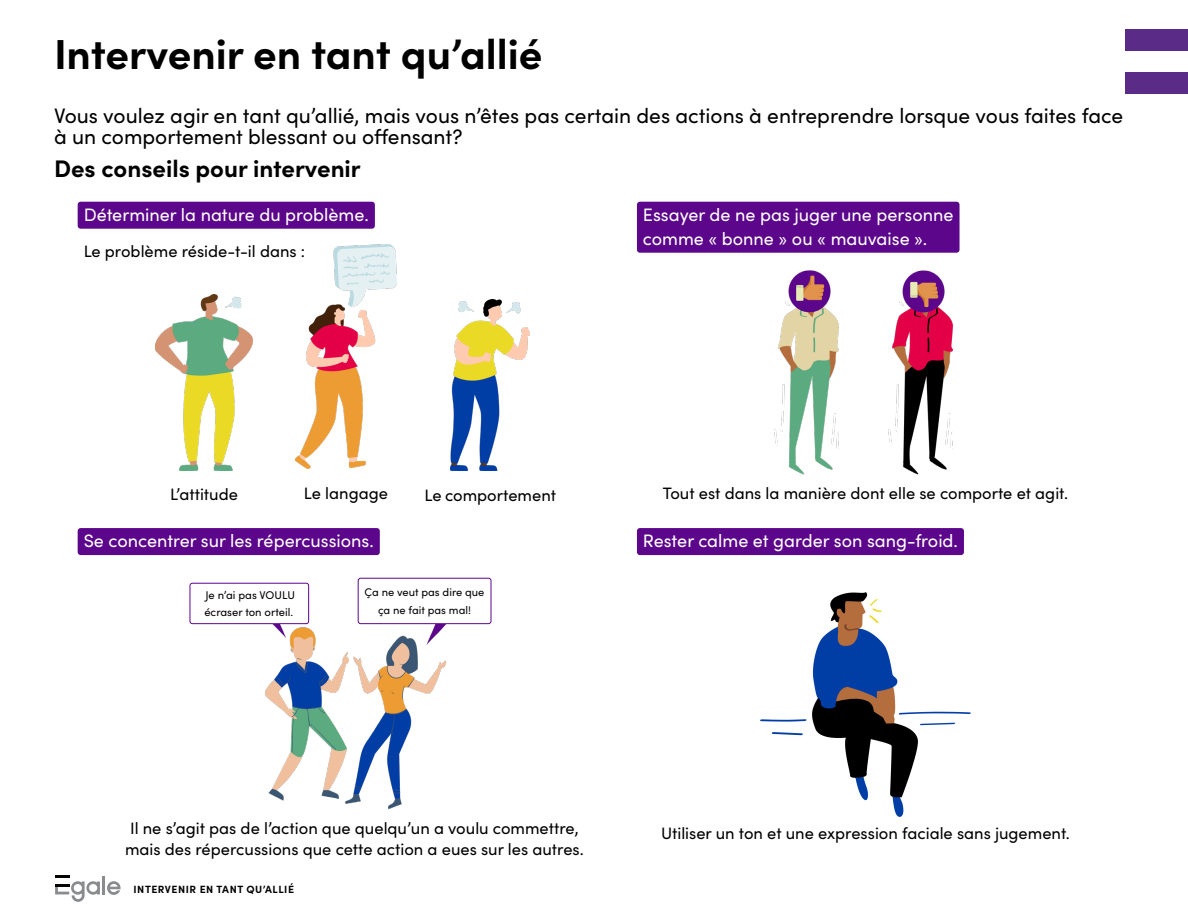
<style>
.page{position:relative;width:1188px;height:918px;background:#fff}
.page>*{position:absolute;margin:0;border:0;box-sizing:border-box;transform-origin:0 0}
.Heading{font:700 42px "Sofia Pro";color:#000}
.Subheading{font:700 24px "Sofia Pro";color:#000}
.Body{font:21px/21px "Sofia Pro";color:#000}
.purple_shaded{font:18px/24px "Sofia Pro";color:#fff}
.Body-2{font:16.5px/21px "Sofia Pro";color:#000;text-align:center}
.purple_shaded-2{font:11.25px/18px "Sofia Pro";color:#000}
.purple_shaded-3{font:11.1px/17.7px "Sofia Pro";color:#000;text-align:center}
.t1{font:700 10.5px "Sofia Pro";letter-spacing:.05em;color:#000}
</style>
<div class="page">
<hr style="left:102px;top:876px;width:3px;height:18px;background:#898b8e">
<svg style="left:107px;top:881px;width:14px;height:14px"></svg>
<svg style="left:55px;top:876px;width:45px;height:26px"></svg>
<div style="left:1125px;top:29px;width:63px;height:21px;background:#5a2c87"></div>
<div style="left:1125px;top:72px;width:63px;height:21px;background:#5a2c87"></div>
<div style="left:78px;top:528px;width:302px;height:27px;background:#5c068c;border-radius:3px"></div>
<div style="left:637px;top:528px;width:327px;height:27px;background:#5c068c;border-radius:3px"></div>
<div style="left:637px;top:202px;width:323px;height:51px;background:#5c068c;border-radius:3px"></div>
<div style="left:78px;top:202px;width:297px;height:27px;background:#5c068c;border-radius:3px"></div>
<img style="left:774px;top:270px;width:179px;height:205px">
<div style="left:190px;top:583px;width:119px;height:41px;border:1px solid #5c068c;border-radius:2px"></div>
<div style="left:358px;top:578px;width:133px;height:46px;border:1px solid #5c068c;border-radius:2px"></div>
<img style="left:238px;top:624px;width:236px;height:185px">
<img style="left:760px;top:592px;width:211px;height:225px">
<img style="left:155px;top:294px;width:98px;height:176px">
<img style="left:451px;top:300px;width:79px;height:170px">
<img style="left:296px;top:245px;width:100px;height:223px">
<p class="Heading" style="left:54px;top:22px;width:490px">Intervenir en tant qu’allié</p>
<p class="Body" style="left:54px;top:104px;width:1071px">Vous voulez agir en tant qu’allié, mais vous n’êtes pas certain des actions à entreprendre lorsque vous faites face à un comportement blessant ou offensant?</p>
<p class="Subheading" style="left:54px;top:150px;width:308px">Des conseils pour intervenir</p>
<p class="purple_shaded" style="left:84px;top:201px;width:287px">Déterminer la nature du problème.</p>
<p class="Body-2" style="left:84px;top:240px;width:223px">Le problème réside-t-il dans :</p>
<p class="purple_shaded" style="left:643px;top:201px;width:312px">Essayer de ne pas juger une personne comme « bonne » ou « mauvaise ».</p>
<p class="Body-2" style="left:170px;top:483px;width:69px">L’attitude</p>
<p class="Body-2" style="left:304px;top:482px;width:86px">Le langage</p>
<p class="Body-2" style="left:425px;top:483px;width:133px">Le comportement</p>
<p class="Body-2" style="left:663px;top:482px;width:407px">Tout est dans la manière dont elle se comporte et agit.</p>
<p class="purple_shaded" style="left:84px;top:528px;width:292px">Se concentrer sur les répercussions.</p>
<p class="purple_shaded" style="left:643px;top:528px;width:317px">Rester calme et garder son sang-froid.</p>
<p class="purple_shaded-2" style="left:204px;top:585px;width:92px">Je n’ai pas VOULU écraser ton orteil.</p>
<p class="purple_shaded-3" style="left:365px;top:583px;width:121px">Ça ne veut pas dire que ça ne fait pas mal!</p>
<p class="Body-2" style="left:125px;top:816px;width:460px">Il ne s’agit pas de l’action que quelqu’un a voulu commettre, mais des répercussions que cette action a eues sur les autres.</p>
<p class="t1" style="left:134px;top:881px;width:162px">INTERVENIR EN TANT QU’ALLIÉ</p>
<p class="Body-2" style="left:661px;top:822px;width:410px">Utiliser un ton et une expression faciale sans jugement.</p>
</div>
